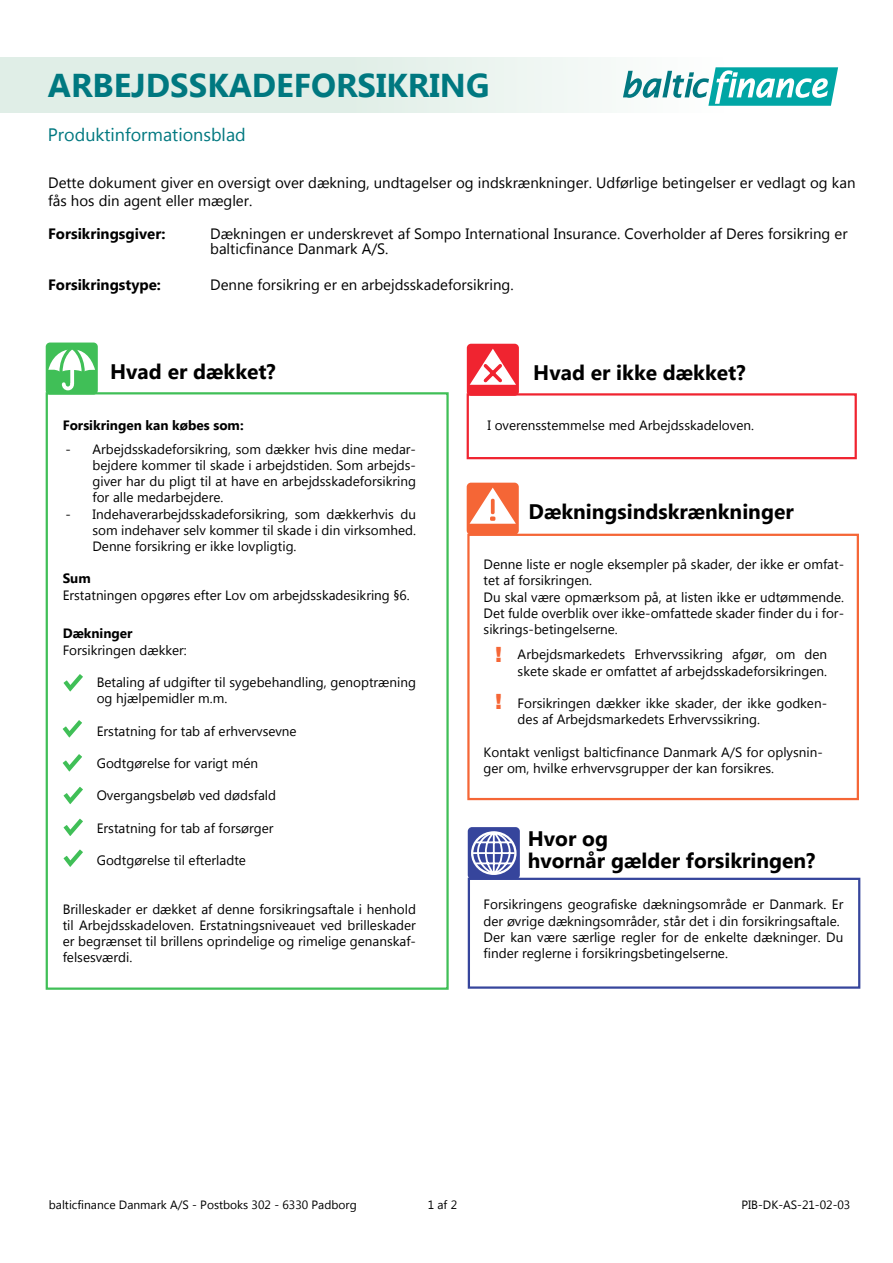
<style>
.page{position:relative;width:893px;height:1263px;background:#fff}
.page>*{position:absolute;margin:0;border:0;box-sizing:border-box;transform-origin:0 0}
.t1{font:700 33px "Myanmar Text";color:#007880}
.t2{font:700 21px/22.5px "Myanmar Text";color:#000}
.t3{font:900 21px "Arial";color:#f56636}
.t4{font:18px "Myanmar Text";color:#007880}
.t5{font:15px/18px "Myanmar Text";color:#000}
.t6{font:700 15px "Myanmar Text";color:#000}
.t7{font:13.5px/16.2px "Myanmar Text";color:#000}
.t8{font:700 13.5px "Myanmar Text";color:#000}
.t9{font:12px "Myanmar Text";color:#000}
</style>
<div class="page">
<div style="left:0;top:57px;width:854px;height:56px;background:linear-gradient(to right,#d7e9e0,#fff)"></div>
<svg style="left:623px;top:67px;width:215px;height:39px"></svg>
<div style="left:46px;top:342px;width:52px;height:53px;background:#40bf57;border-radius:4px"></div>
<svg style="left:48px;top:349px;width:47px;height:42px"></svg>
<div style="left:467px;top:344px;width:52px;height:52px;background:#f02430;border-radius:4px"></div>
<svg style="left:470px;top:349px;width:46px;height:36px"></svg>
<svg style="left:64px;top:674px;width:19px;height:17px"></svg>
<svg style="left:63px;top:720px;width:19px;height:17px"></svg>
<svg style="left:64px;top:787px;width:19px;height:17px"></svg>
<svg style="left:64px;top:849px;width:19px;height:18px"></svg>
<svg style="left:63px;top:754px;width:19px;height:17px"></svg>
<svg style="left:64px;top:819px;width:19px;height:17px"></svg>
<div style="left:46px;top:392px;width:403px;height:598px;border:2px solid #40bf57"></div>
<div style="left:467px;top:393px;width:390px;height:66px;border:2px solid #f02430"></div>
<div style="left:467px;top:483px;width:52px;height:52px;background:#f56636;border-radius:4px"></div>
<svg style="left:470px;top:488px;width:46px;height:36px"></svg>
<div style="left:467px;top:534px;width:392px;height:266px;border:2px solid #f56636"></div>
<div style="left:468px;top:827px;width:52px;height:52px;background:#36459c;border-radius:4px"></div>
<svg style="left:471px;top:831px;width:45px;height:44px"></svg>
<div style="left:468px;top:878px;width:392px;height:111px;border:2px solid #36459c"></div>
<h1 class="t1" style="left:48px;top:67px;width:443px">ARBEJDSSKADEFORSIKRING</h1>
<h3 class="t4" style="left:48px;top:124px;width:199px">Produktinformationsblad</h3>
<p class="t5" style="left:48px;top:173px;width:809px">Dette dokument giver en oversigt over dækning, undtagelser og indskrænkninger. Udførlige betingelser er vedlagt og kan fås hos din agent eller mægler.</p>
<p class="t6" style="left:48px;top:225px;width:119px">Forsikringsgiver:</p>
<p class="t5" style="left:210px;top:226px;width:639px;line-height:15px">Dækningen er underskrevet af Sompo International Insurance. Coverholder af Deres forsikring er balticfinance Danmark A/S.</p>
<p class="t6" style="left:48px;top:276px;width:114px">Forsikringstype:</p>
<p class="t5" style="left:210px;top:275px;width:305px">Denne forsikring er en arbejdsskadeforsikring.</p>
<h2 class="t2" style="left:110px;top:361px;width:167px">Hvad er dækket?</h2>
<p class="t8" style="left:63px;top:417px;width:182px">Forsikringen kan købes som:</p>
<p class="t7" style="left:92px;top:441px;width:325px;text-align:justify;text-indent:-27px">- Arbejdsskadeforsikring, som dækker hvis dine medar&shy;bejdere kommer til skade i arbejdstiden. Som arbejds&shy;giver har du pligt til at have en arbejdsskadeforsikring for alle medarbejdere.</p>
<p class="t7" style="left:92px;top:506px;width:325px;text-align:justify;text-indent:-27px">- Indehaverarbejdsskadeforsikring, som dækkerhvis du som indehaver selv kommer til skade i din virksomhed.<br>Denne forsikring er ikke lovpligtig.</p>
<p class="t8" style="left:63px;top:571px;width:30px">Sum</p>
<p class="t7" style="left:63px;top:587px;width:349px">Erstatningen opgøres efter Lov om arbejdsskadesikring §6.</p>
<p class="t8" style="left:63px;top:626px;width:71px">Dækninger</p>
<p class="t7" style="left:63px;top:642px;width:126px">Forsikringen dækker:</p>
<p class="t7" style="left:97px;top:674px;width:321px">Betaling af udgifter til sygebehandling, genoptræning og hjælpemidler m.m.</p>
<p class="t7" style="left:97px;top:723px;width:201px">Erstatning for tab af erhvervsevne</p>
<p class="t7" style="left:97px;top:755px;width:163px">Godtgørelse for varigt mén</p>
<p class="t7" style="left:97px;top:787px;width:181px">Overgangsbeløb ved dødsfald</p>
<p class="t7" style="left:97px;top:820px;width:178px">Erstatning for tab af forsørger</p>
<p class="t7" style="left:97px;top:852px;width:151px">Godtgørelse til efterladte</p>
<p class="t7" style="left:63px;top:901px;width:355px;text-align:justify">Brilleskader er dækket af denne forsikringsaftale i henhold til Arbejdsskadeloven. Erstatningsniveauet ved brilleskader er begrænset til brillens oprindelige og rimelige genanskaf&shy;felsesværdi.</p>
<h2 class="t2" style="left:533px;top:362px;width:214px">Hvad er ikke dækket?</h2>
<p class="t7" style="left:487px;top:417px;width:268px">I overensstemmelse med Arbejdsskadeloven.</p>
<h2 class="t2" style="left:529px;top:501px;width:267px">Dækningsindskrænkninger</h2>
<p class="t7" style="left:484px;top:556px;width:362px">Denne liste er nogle eksempler på skader, der ikke er omfat&shy;tet af forsikringen.<br>Du skal være opmærksom på, at listen ikke er udtømmende.<br>Det fulde overblik over ikke-omfattede skader finder du i for&shy;sikrings-betingelserne.</p>
<p class="t7" style="left:518px;top:647px;width:311px">Arbejdsmarkedets Erhvervssikring afgør, om den skete skade er omfattet af arbejdsskadeforsikringen.</p>
<p class="t7" style="left:518px;top:695px;width:311px">Forsikringen dækker ikke skader, der ikke godken&shy;des af Arbejdsmarkedets Erhvervssikring.</p>
<p class="t7" style="left:484px;top:744px;width:341px">Kontakt venligst balticfinance Danmark A/S for oplysnin&shy;ger om, hvilke erhvervsgrupper der kan forsikres.</p>
<h2 class="t3" style="left:495px;top:639px;width:8px">!</h2>
<h2 class="t3" style="left:495px;top:686px;width:8px">!</h2>
<h2 class="t2" style="left:528px;top:827px;width:289px">Hvor og<br>hvornår gælder forsikringen?</h2>
<p class="t7" style="left:484px;top:896px;width:361px">Forsikringens geografiske dækningsområde er Danmark. Er der øvrige dækningsområder, står det i din forsikringsaftale.<br>Der kan være særlige regler for de enkelte dækninger. Du finder reglerne i forsikringsbetingelserne.</p>
<p class="t9" style="left:49px;top:1198px;width:309px">balticfinance Danmark A/S - Postboks 302 - 6330 Padborg</p>
<p class="t9" style="left:428px;top:1198px;width:31px">1 af 2</p>
<p class="t9" style="left:741px;top:1198px;width:111px">PIB-DK-AS-21-02-03</p>
</div>
